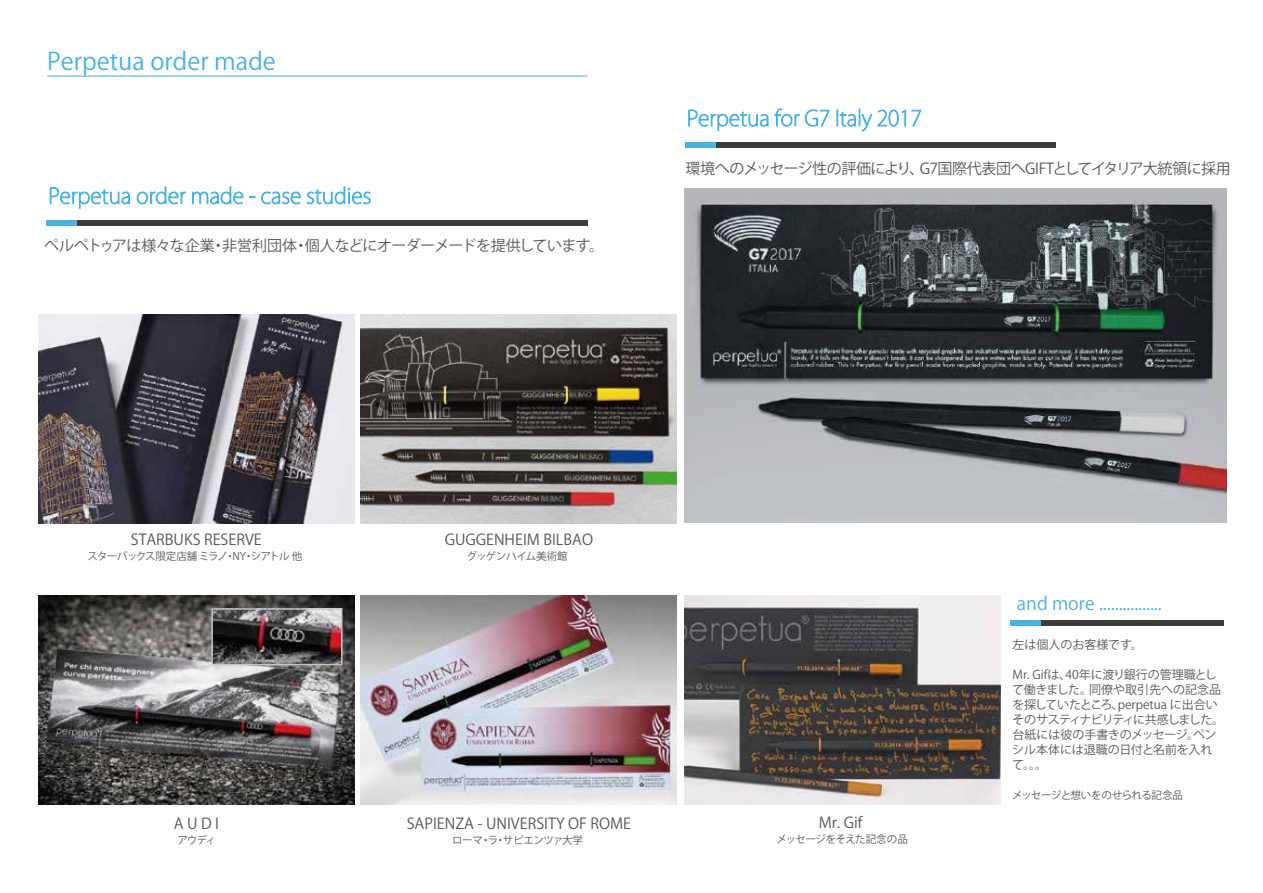
<style>
.page{position:relative;width:1263px;height:893px;background:#fff}
.page>*{position:absolute;margin:0;border:0;box-sizing:border-box;transform-origin:0 0}
.t1{font:24px "Koz Go Pro";color:#49b4df}
.t2{font:18px "Koz Go Pro";color:#49b4df}
.t3{font:15px "Koz Go Pro";color:#595757}
.t4{font:15px "Koz Go Pro";letter-spacing:-.02em;color:#595757}
.t5{font:15px "Koz Go Pro";letter-spacing:-.04em;color:#595757}
.t6{font:12px/15px "Koz Go Pro";color:#595757}
.t7{font:10.5px "Koz Go Pro";letter-spacing:-.05em;color:#595757}
.t8{font:10.5px "Koz Go Pro";letter-spacing:-.03em;color:#595757}
.t9{font:10.5px "Koz Go Pro";letter-spacing:-.02em;color:#595757}
</style>
<div class="page">
<img style="left:684px;top:596px;width:316px;height:209px">
<img style="left:38px;top:315px;width:316px;height:208px">
<img style="left:361px;top:315px;width:316px;height:208px">
<img style="left:684px;top:188px;width:542px;height:334px">
<div style="left:77px;top:220px;width:510px;height:6px;background:#3d3e39"></div>
<div style="left:47px;top:220px;width:30px;height:6px;background:#49b4df"></div>
<svg style="left:49px;top:186px;width:322px;height:23px"></svg>
<hr style="left:47px;top:76px;width:540px;height:1px;background:#49b4df">
<img style="left:361px;top:596px;width:316px;height:209px">
<div style="left:715px;top:143px;width:340px;height:5px;background:#3d3e39"></div>
<div style="left:685px;top:143px;width:30px;height:5px;background:#49b4df"></div>
<svg style="left:688px;top:108px;width:142px;height:24px"></svg>
<svg style="left:836px;top:108px;width:86px;height:24px"></svg>
<div style="left:1041px;top:620px;width:183px;height:5px;background:#3d3e39"></div>
<div style="left:1011px;top:620px;width:30px;height:5px;background:#49b4df"></div>
<img style="left:38px;top:596px;width:316px;height:209px">
<img style="left:214px;top:611px;width:126px;height:51px">
<div style="left:211px;top:608px;width:132px;height:57px;border:2px solid #c3c4c4"></div>
<h1 class="t1" style="left:47px;top:46px;width:230px">Perpetua order made</h1>
<p class="t5" style="left:44px;top:236px;width:561px">ペルペトゥアは様々な企業・非営利団体・個人などにオーダーメードを提供しています。</p>
<p class="t4" style="left:686px;top:159px;width:547px">環境へのメッセージ性の評価により、G7国際代表団へGIFTとしてイタリア大統領に採用</p>
<p class="t3" style="left:131px;top:530px;width:132px">STARBUKS RESERVE</p>
<p class="t7" style="left:87px;top:550px;width:217px">スターバックス限定店舗 ミラノ・NY・シアトル 他</p>
<p class="t4" style="left:174px;top:814px;width:47px">A U D I</p>
<p class="t7" style="left:177px;top:833px;width:40px">アウディ</p>
<p class="t3" style="left:445px;top:529px;width:150px">GUGGENHEIM BILBAO</p>
<p class="t9" style="left:467px;top:549px;width:102px">グッゲンハイム美術館</p>
<p class="t3" style="left:407px;top:814px;width:226px">SAPIENZA - UNIVERSITY OF ROME</p>
<p class="t8" style="left:452px;top:834px;width:133px">ローマ・ラ・サピエンツァ大学</p>
<p class="t4" style="left:819px;top:812px;width:45px">Mr. Gif</p>
<p class="t7" style="left:776px;top:832px;width:133px">メッセージをそえた記念の品</p>
<h2 class="t2" style="left:1017px;top:592px;width:146px">and more ................</h2>
<p class="t6" style="left:1012px;top:637px;width:132px">左は個人のお客様です。</p>
<p class="t6" style="left:1012px;top:667px;width:213px">Mr. Gifは、40年に渡り銀行の管理職として働きました。同僚や取引先への記念品を探していたところ、perpetua に出合いそのサスティナビリティに共感しました。台紙には彼の手書きのメッセージ。ペンシル本体には退職の日付と名前を入れて。。。</p>
<p class="t7" style="left:1012px;top:788px;width:172px">メッセージと想いをのせられる記念品</p>
</div>
